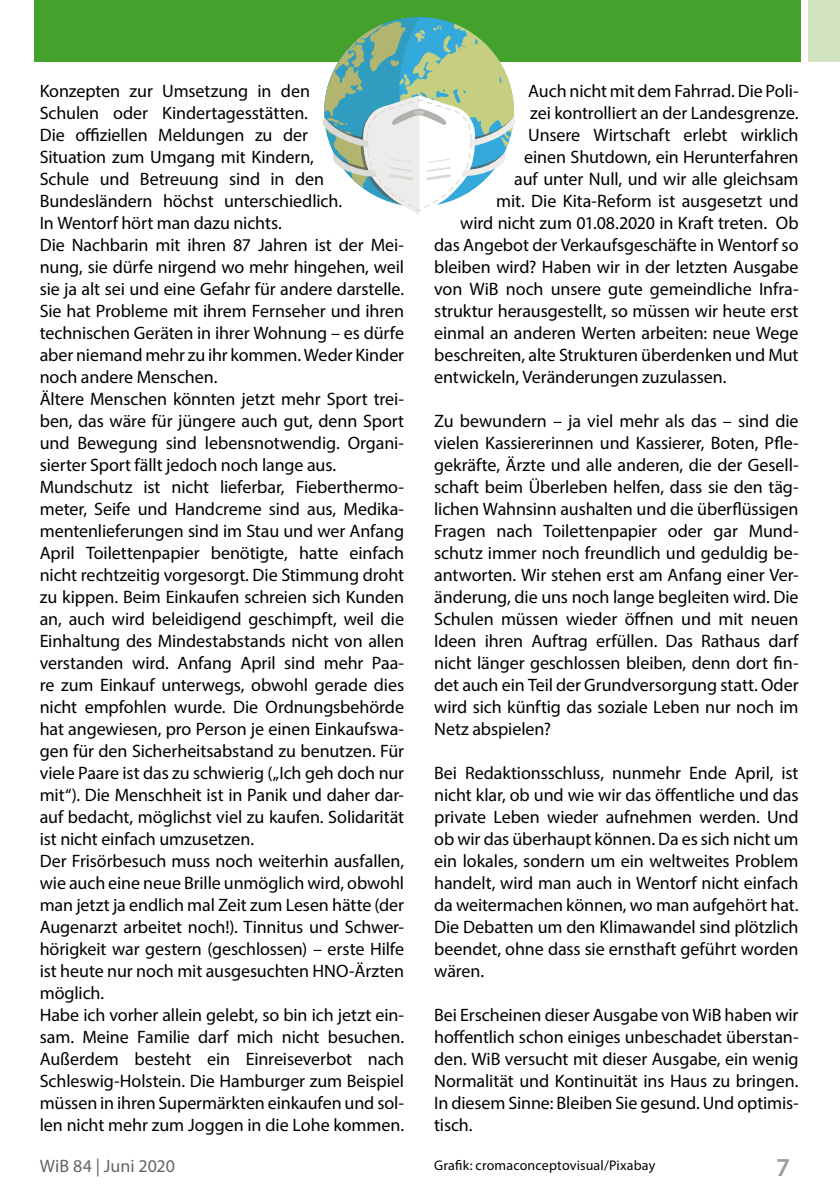
<style>
.page{position:relative;width:840px;height:1191px;background:#fff}
.page>*{position:absolute;margin:0;border:0;box-sizing:border-box;transform-origin:0 0}
.t1{font:600 26px "Myriad Pro";color:#9c9e9f}
.t2{font:18px/22px "Myriad Pro";letter-spacing:-.005em;color:#000;text-align:justify}
.t3{font:18px "Myriad Pro";color:#646567}
.t4{font:14px "Myriad Pro";letter-spacing:.01em;color:#000}
</style>
<div class="page">
<div style="left:808px;top:0;width:31px;height:62px;background:#d3e3c2"></div>
<div style="left:34px;top:0;width:765px;height:62px;background:#44a12b"></div>
<svg style="left:322px;top:17px;width:193px;height:198px"></svg>
<p class="t2" style="left:40px;top:80px;width:366px;text-align:left">Konzepten zur Umsetzung in den<br>Schulen oder Kindertagesstätten.<br>Die offiziellen Meldungen zu der<br>Situation zum Umgang mit Kindern,<br>Schule und Betreuung sind in den Bundesländern höchst unterschiedlich.<br>In Wentorf hört man dazu nichts.<br>Die Nachbarin mit ihren 87 Jahren ist der Mei&shy;nung, sie dürfe nirgend wo mehr hingehen, weil sie ja alt sei und eine Gefahr für andere darstelle.<br>Sie hat Probleme mit ihrem Fernseher und ihren technischen Geräten in ihrer Wohnung – es dürfe aber niemand mehr zu ihr kommen. Weder Kinder noch andere Menschen.<br>Ältere Menschen könnten jetzt mehr Sport trei&shy;ben, das wäre für jüngere auch gut, denn Sport und Bewegung sind lebensnotwendig. Organi&shy;sierter Sport fällt jedoch noch lange aus.<br>Mundschutz ist nicht lieferbar, Fieberthermo&shy;meter, Seife und Handcreme sind aus, Medika&shy;mentenlieferungen sind im Stau und wer Anfang April Toilettenpapier benötigte, hatte einfach nicht rechtzeitig vorgesorgt. Die Stimmung droht zu kippen. Beim Einkaufen schreien sich Kunden an, auch wird beleidigend geschimpft, weil die Einhaltung des Mindestabstands nicht von allen verstanden wird. Anfang April sind mehr Paa&shy;re zum Einkauf unterwegs, obwohl gerade dies nicht empfohlen wurde. Die Ordnungsbehörde hat angewiesen, pro Person je einen Einkaufswa&shy;gen für den Sicherheitsabstand zu benutzen. Für viele Paare ist das zu schwierig („Ich geh doch nur mit“). Die Menschheit ist in Panik und daher dar&shy;auf bedacht, möglichst viel zu kaufen. Solidarität ist nicht einfach umzusetzen.<br>Der Frisörbesuch muss noch weiterhin ausfallen, wie auch eine neue Brille unmöglich wird, obwohl man jetzt ja endlich mal Zeit zum Lesen hätte (der Augenarzt arbeitet noch!). Tinnitus und Schwer&shy;hörigkeit war gestern (geschlossen) – erste Hilfe ist heute nur noch mit ausgesuchten HNO-Ärzten möglich.<br>Habe ich vorher allein gelebt, so bin ich jetzt ein&shy;sam. Meine Familie darf mich nicht besuchen.<br>Außerdem besteht ein Einreiseverbot nach Schleswig-Holstein. Die Hamburger zum Beispiel müssen in ihren Supermärkten einkaufen und sol&shy;len nicht mehr zum Joggen in die Lohe kommen.</p>
<p class="t2" style="left:528px;top:80px;width:271px">Auch nicht mit dem Fahrrad. Die Poli-</p>
<p class="t2" style="left:530px;top:102px;width:270px">zei kontrolliert an der Landesgrenze.</p>
<p class="t2" style="left:528px;top:124px;width:272px">Unsere Wirtschaft erlebt wirklich</p>
<p class="t2" style="left:524px;top:146px;width:276px">einen Shutdown, ein Herunterfahren</p>
<p class="t2" style="left:514px;top:168px;width:285px">auf unter Null, und wir alle gleichsam</p>
<p class="t2" style="left:496px;top:190px;width:303px">mit. Die Kita-Reform ist ausgesetzt und</p>
<p class="t2" style="left:460px;top:212px;width:340px">wird nicht zum 01.08.2020 in Kraft treten. Ob</p>
<p class="t2" style="left:434px;top:234px;width:365px">das Angebot der Verkaufsgeschäfte in Wentorf so</p>
<p class="t2" style="left:434px;top:256px;width:366px">bleiben wird? Haben wir in der letzten Ausgabe</p>
<p class="t2" style="left:434px;top:278px;width:365px">von WiB noch unsere gute gemeindliche Infra-</p>
<p class="t2" style="left:434px;top:300px;width:365px">struktur herausgestellt, so müssen wir heute erst</p>
<p class="t2" style="left:434px;top:322px;width:366px">einmal an anderen Werten arbeiten: neue Wege</p>
<p class="t2" style="left:434px;top:344px;width:365px">beschreiten, alte Strukturen überdenken und Mut</p>
<p class="t2" style="left:434px;top:366px;width:293px">entwickeln, Veränderungen zuzulassen.</p>
<p class="t2" style="left:434px;top:410px;width:366px">Zu bewundern – ja viel mehr als das – sind die vielen Kassiererinnen und Kassierer, Boten, Pfle&shy;gekräfte, Ärzte und alle anderen, die der Gesell&shy;schaft beim Überleben helfen, dass sie den täg&shy;lichen Wahnsinn aushalten und die überflüssigen Fragen nach Toilettenpapier oder gar Mund&shy;schutz immer noch freundlich und geduldig be&shy;antworten. Wir stehen erst am Anfang einer Ver&shy;änderung, die uns noch lange begleiten wird. Die Schulen müssen wieder öffnen und mit neuen Ideen ihren Auftrag erfüllen. Das Rathaus darf nicht länger geschlossen bleiben, denn dort fin&shy;det auch ein Teil der Grundversorgung statt. Oder wird sich künftig das soziale Leben nur noch im Netz abspielen?</p>
<p class="t2" style="left:434px;top:762px;width:366px">Bei Redaktionsschluss, nunmehr Ende April, ist nicht klar, ob und wie wir das öffentliche und das private Leben wieder aufnehmen werden. Und ob wir das überhaupt können. Da es sich nicht um ein lokales, sondern um ein weltweites Problem handelt, wird man auch in Wentorf nicht einfach da weitermachen können, wo man aufgehört hat.<br>Die Debatten um den Klimawandel sind plötzlich beendet, ohne dass sie ernsthaft geführt worden wären.</p>
<p class="t2" style="left:434px;top:1004px;width:366px">Bei Erscheinen dieser Ausgabe von WiB haben wir hoffentlich schon einiges unbeschadet überstan&shy;den. WiB versucht mit dieser Ausgabe, ein wenig Normalität und Kontinuität ins Haus zu bringen.<br>In diesem Sinne: Bleiben Sie gesund. Und optimis&shy;tisch.</p>
<p class="t3" style="left:40px;top:1154px;width:137px">WiB 84 | Juni 2020</p>
<p class="t4" style="left:434px;top:1157px;width:222px">Grafik: cromaconceptovisual/Pixabay</p>
<h1 class="t1" style="left:775px;top:1151px;width:15px">7</h1>
</div>
